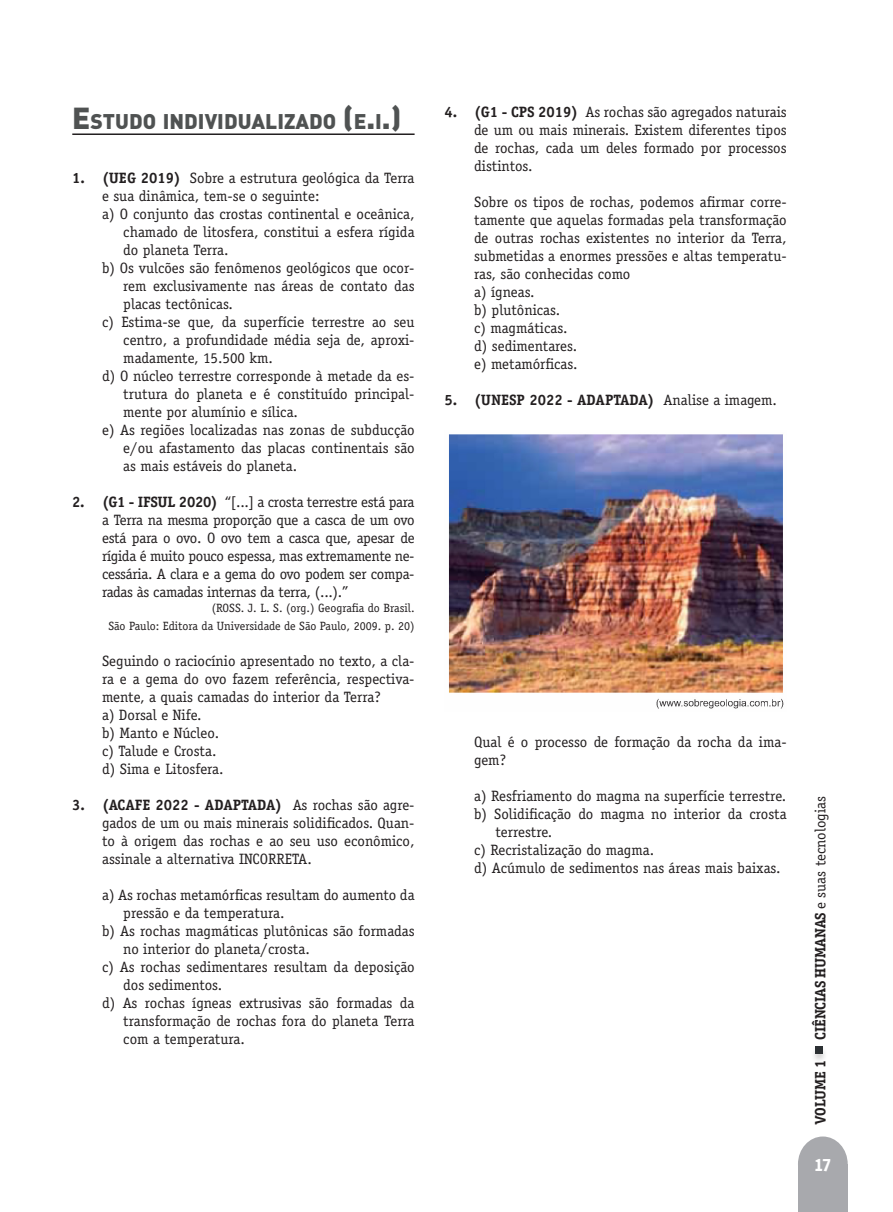
<style>
.page{position:relative;width:893px;height:1212px;background:#fff}
.page>*{position:absolute;margin:0;border:0;box-sizing:border-box;transform-origin:0 0}
._17_EO_título{font:900 21px "DINOT";color:#4f5252}
.t1{font:18px "Secular One";color:#fff}
.t2{font:15px/18px "Officina Serif Std";color:#231f20;text-align:justify}
.t3{font:700 15px "Officina Serif Std";color:#231f20}
.t4{font:700 15px "Officina Ser ITC";color:#231f20}
.t5{font:12px "Officina Serif Std";color:#231f20}
.s1{font-size:30px}
.s2{font-weight:700}
.s3{font-weight:400}
.s4{font-family:"Officina Ser ITC";font-weight:700}
</style>
<div class="page">
<div style="left:798px;top:1136px;width:50px;height:56px;background:#a8a9ad;border-radius:50%"></div>
<div style="left:798px;top:1165px;width:50px;height:47px;background:#a8a9ad"></div>
<div style="left:811px;top:1046px;width:17px;height:17px;background:#231f20;opacity:.21"></div>
<div style="left:816px;top:1046px;width:7px;height:7px;background:#2c3033"></div>
<hr style="left:72px;top:133px;width:343px;height:2px;background:#231f20">
<img style="left:449px;top:434px;width:335px;height:275px">
<p class="_17_EO_título" style="left:72px;top:107px;width:331px"><span class="s1">E</span>STUDO INDIVIDUALIZADO <span class="s1">(</span>E<span class="s1">.</span>I<span class="s1">.)</span></p>
<p class="t2" style="left:102px;top:169px;width:314px;text-indent:-30px"><span class="s2">1. (UEG 2019)</span> Sobre a estrutura geológica da Terra e sua dinâmica, tem-se o seguinte:</p>
<p class="t2" style="left:123px;top:205px;width:293px;text-indent:-21px">a) O conjunto das crostas continental e oceânica, chamado de litosfera, constitui a esfera rígida do planeta Terra.</p>
<p class="t2" style="left:123px;top:259px;width:293px;text-indent:-21px">b) Os vulcões são fenômenos geológicos que ocor&shy;rem exclusivamente nas áreas de contato das placas tectônicas.</p>
<p class="t2" style="left:123px;top:313px;width:293px;text-indent:-21px">c) Estima-se que, da superfície terrestre ao seu centro, a profundidade média seja de, aproxi&shy;madamente, 15.500 km.</p>
<p class="t2" style="left:123px;top:367px;width:293px;text-indent:-21px">d) O núcleo terrestre corresponde à metade da es&shy;trutura do planeta e é constituído principal&shy;mente por alumínio e sílica.</p>
<p class="t2" style="left:123px;top:421px;width:293px;text-indent:-21px">e) As regiões localizadas nas zonas de subducção e/ou afastamento das placas continentais são as mais estáveis do planeta.</p>
<p class="t2" style="left:102px;top:493px;width:314px;text-indent:-30px"><span class="s2">2. (G1 - IFSUL 2020)</span> “[...] a crosta terrestre está para a Terra na mesma proporção que a casca de um ovo está para o ovo. O ovo tem a casca que, apesar de rígida é muito pouco espessa, mas extremamente ne&shy;cessária. A clara e a gema do ovo podem ser compa&shy;radas às camadas internas da terra, (...).”</p>
<p class="t5" style="left:212px;top:601px;width:204px">(ROSS. J. L. S. (org.) Geografia do Brasil.</p>
<p class="t5" style="left:108px;top:619px;width:308px">São Paulo: Editora da Universidade de São Paulo, 2009. p. 20)</p>
<p class="t2" style="left:102px;top:652px;width:314px">Seguindo o raciocínio apresentado no texto, a cla&shy;ra e a gema do ovo fazem referência, respectiva&shy;mente, a quais camadas do interior da Terra?</p>
<p class="t2" style="left:102px;top:706px;width:101px">a) Dorsal e Nife.</p>
<p class="t2" style="left:102px;top:724px;width:119px">b) Manto e Núcleo.</p>
<p class="t2" style="left:102px;top:742px;width:116px">c) Talude e Crosta.</p>
<p class="t2" style="left:102px;top:760px;width:123px">d) Sima e Litosfera.</p>
<p class="t2" style="left:102px;top:796px;width:314px;text-indent:-30px"><span class="s2">3. (ACAFE 2022 - ADAPTADA)</span> As rochas são agre&shy;gados de um ou mais minerais solidificados. Quan&shy;to à origem das rochas e ao seu uso econômico, assinale a alternativa INCORRETA.</p>
<p class="t2" style="left:123px;top:886px;width:293px;text-indent:-21px">a) As rochas metamórficas resultam do aumento da pressão e da temperatura.</p>
<p class="t2" style="left:123px;top:922px;width:293px;text-indent:-21px">b) As rochas magmáticas plutônicas são formadas no interior do planeta/crosta.</p>
<p class="t2" style="left:123px;top:958px;width:293px;text-indent:-21px">c) As rochas sedimentares resultam da deposição dos sedimentos.</p>
<p class="t2" style="left:123px;top:994px;width:293px;text-indent:-21px">d) As rochas ígneas extrusivas são formadas da transformação de rochas fora do planeta Terra com a temperatura.</p>
<p class="t2" style="left:474px;top:103px;width:314px;text-indent:-30px"><span class="s2">4. (G1 - CPS 2019)</span> As rochas são agregados naturais de um ou mais minerais. Existem diferentes tipos de rochas, cada um deles formado por processos distintos.</p>
<p class="t2" style="left:474px;top:193px;width:314px">Sobre os tipos de rochas, podemos afirmar corre&shy;tamente que aquelas formadas pela transformação de outras rochas existentes no interior da Terra, submetidas a enormes pressões e altas temperatu&shy;ras, são conhecidas como</p>
<p class="t2" style="left:474px;top:283px;width:62px">a) ígneas.</p>
<p class="t2" style="left:474px;top:301px;width:88px">b) plutônicas.</p>
<p class="t2" style="left:474px;top:319px;width:95px">c) magmáticas.</p>
<p class="t2" style="left:474px;top:337px;width:105px">d) sedimentares.</p>
<p class="t2" style="left:474px;top:355px;width:105px">e) metamórficas.</p>
<p class="t3" style="left:444px;top:391px;width:334px">5. (UNESP 2022 - ADAPTADA) <span class="s3">Analise a imagem.</span></p>
<p class="t2" style="left:474px;top:733px;width:314px">Qual é o processo de formação da rocha da ima&shy;gem?</p>
<p class="t2" style="left:474px;top:787px;width:314px">a) Resfriamento do magma na superfície terrestre.</p>
<p class="t2" style="left:495px;top:805px;width:293px;text-indent:-21px">b) Solidificação do magma no interior da crosta terrestre.</p>
<p class="t2" style="left:474px;top:841px;width:182px">c) Recristalização do magma.</p>
<p class="t2" style="left:474px;top:859px;width:308px">d) Acúmulo de sedimentos nas áreas mais baixas.</p>
<p class="t2" style="left:811px;top:1040px;width:245px;rotate:-90deg"><span class="s4">CIÊNCIAS HUMANAS</span> e suas tecnologias</p>
<p class="t4" style="left:811px;top:1124px;width:66px;rotate:-90deg">VOLUME 1</p>
<p class="t1" style="left:815px;top:1152px;width:18px">17</p>
</div>
